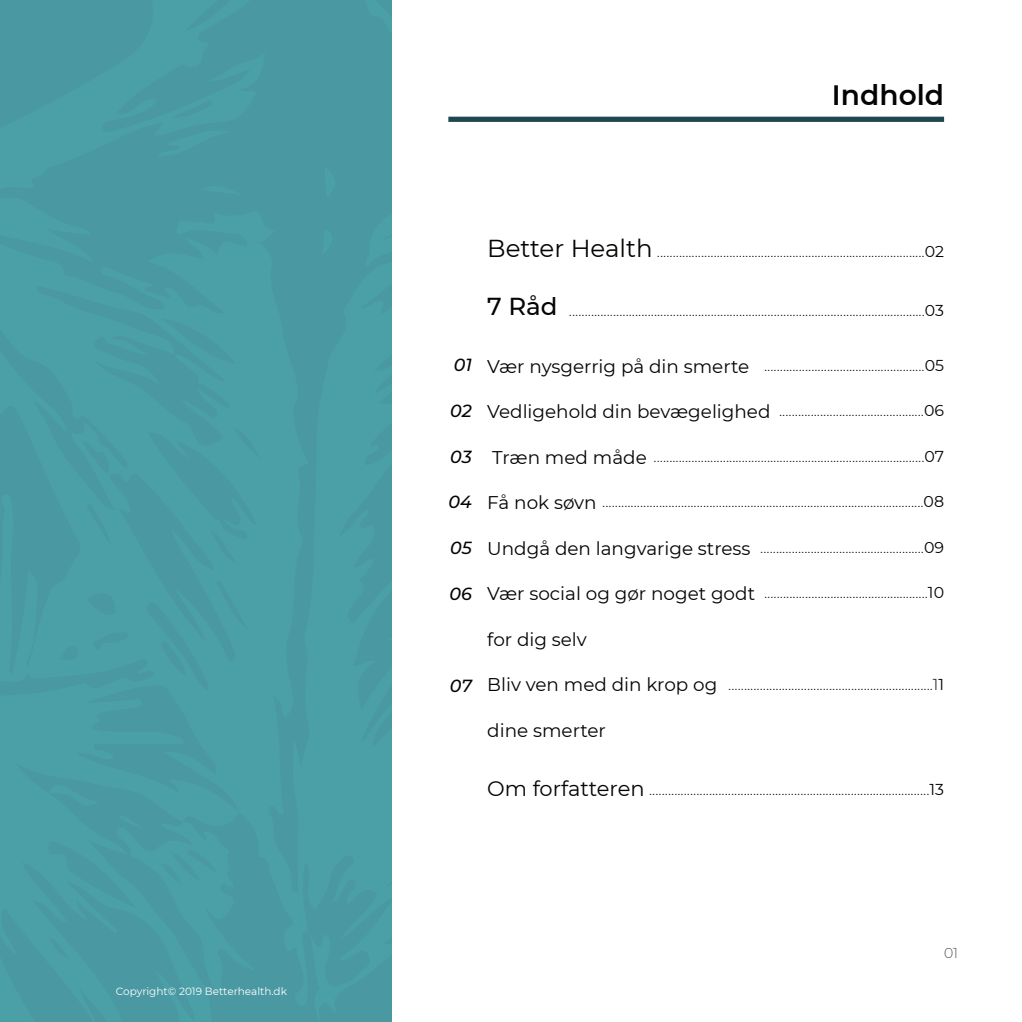
<style>
.page{position:relative;width:1022px;height:1022px;background:#fff}
.page>*{position:absolute;margin:0;border:0;box-sizing:border-box;transform-origin:0 0}
.t1{font:600 28px "Montserrat";color:#040503}
.t2{font:24.5px "Montserrat";color:#040503}
.t3{font:500 24.5px "Montserrat";color:#040503}
.t4{font:21px "Montserrat";color:#040503}
.t5{font:18.38px "Montserrat";color:#040503}
.t6{font:italic 500 17.5px "Montserrat";letter-spacing:-.005em;color:#040503}
.t7{font:300 15.75px "Montserrat";color:#040503}
.t8{font:200 14px "Montserrat";color:#040503}
.t9{font:10.5px "Montserrat";color:#fff}
.s1{font-weight:400}
</style>
<div class="page">
<div style="left:0;top:0;width:392px;height:1022px;background:#4b9fa6"></div>
<div style="left:174px;top:210px;width:101px;height:37px;background:#499aa3"></div>
<div style="left:71px;top:420px;width:60px;height:94px;background:#4b9fa6"></div>
<svg style="left:105px;top:337px;width:45px;height:18px"></svg>
<div style="left:157px;top:125px;width:78px;height:35px;background:#4998a2"></div>
<svg style="left:200px;top:181px;width:44px;height:14px"></svg>
<svg style="left:324px;top:166px;width:15px;height:32px"></svg>
<svg style="left:322px;top:228px;width:14px;height:28px"></svg>
<svg style="left:49px;top:783px;width:50px;height:25px"></svg>
<div style="left:113px;top:815px;width:144px;height:175px;background:#4998a2"></div>
<div style="left:0;top:493px;width:41px;height:194px;background:#4999a2"></div>
<div style="left:448px;top:117px;width:496px;height:5px;background:#1d494e"></div>
<p class="t9" style="left:116px;top:984px;width:173px">Copyright© 2019 Betterhealth.dk</p>
<h1 class="t1" style="left:832px;top:75px;width:114px">Indhold</h1>
<h2 class="t2" style="left:487px;top:231px;width:167px">Better Health</h2>
<h2 class="t3" style="left:487px;top:289px;width:72px">7 Råd</h2>
<p class="t7" style="left:657px;top:241px;width:289px">.....................................................................................<span class="s1">02</span></p>
<p class="t7" style="left:569px;top:300px;width:377px">.................................................................................................................<span class="s1">03</span></p>
<p class="t6" style="left:454px;top:352px;width:20px">01</p>
<p class="t6" style="left:450px;top:398px;width:23px">02</p>
<p class="t6" style="left:450px;top:444px;width:23px">03</p>
<p class="t6" style="left:448px;top:490px;width:25px">04</p>
<p class="t6" style="left:450px;top:536px;width:23px">05</p>
<p class="t6" style="left:449px;top:582px;width:24px">06</p>
<p class="t6" style="left:450px;top:673px;width:23px">07</p>
<p class="t5" style="left:487px;top:353px;width:263px">Vær nysgerrig på din smerte</p>
<p class="t5" style="left:487px;top:399px;width:285px">Vedligehold din bevægelighed</p>
<p class="t5" style="left:492px;top:444px;width:156px">Træn med måde</p>
<p class="t5" style="left:487px;top:490px;width:111px">Få nok søvn</p>
<p class="t5" style="left:487px;top:535px;width:265px">Undgå den langvarige stress</p>
<p class="t5" style="left:487px;top:581px;width:269px">Vær social og gør noget godt</p>
<p class="t5" style="left:487px;top:626px;width:101px">for dig selv</p>
<p class="t5" style="left:487px;top:672px;width:232px">Bliv ven med din krop og</p>
<p class="t5" style="left:487px;top:717px;width:120px">dine smerter</p>
<p class="t7" style="left:764px;top:355px;width:181px">...................................................<span class="s1">05</span></p>
<p class="t7" style="left:779px;top:400px;width:166px">..............................................<span class="s1">06</span></p>
<p class="t7" style="left:654px;top:446px;width:292px">......................................................................................<span class="s1">07</span></p>
<p class="t7" style="left:602px;top:491px;width:343px">......................................................................................................<span class="s1">08</span></p>
<p class="t7" style="left:760px;top:537px;width:185px">....................................................<span class="s1">09</span></p>
<p class="t7" style="left:764px;top:582px;width:181px">....................................................<span class="s1">10</span></p>
<p class="t7" style="left:728px;top:673px;width:217px">.................................................................1<span class="s1">1</span></p>
<h3 class="t4" style="left:487px;top:774px;width:159px">Om forfatteren</h3>
<p class="t7" style="left:649px;top:778px;width:296px">.........................................................................................<span class="s1">13</span></p>
<p class="t8" style="left:944px;top:943px;width:16px">01</p>
</div>
